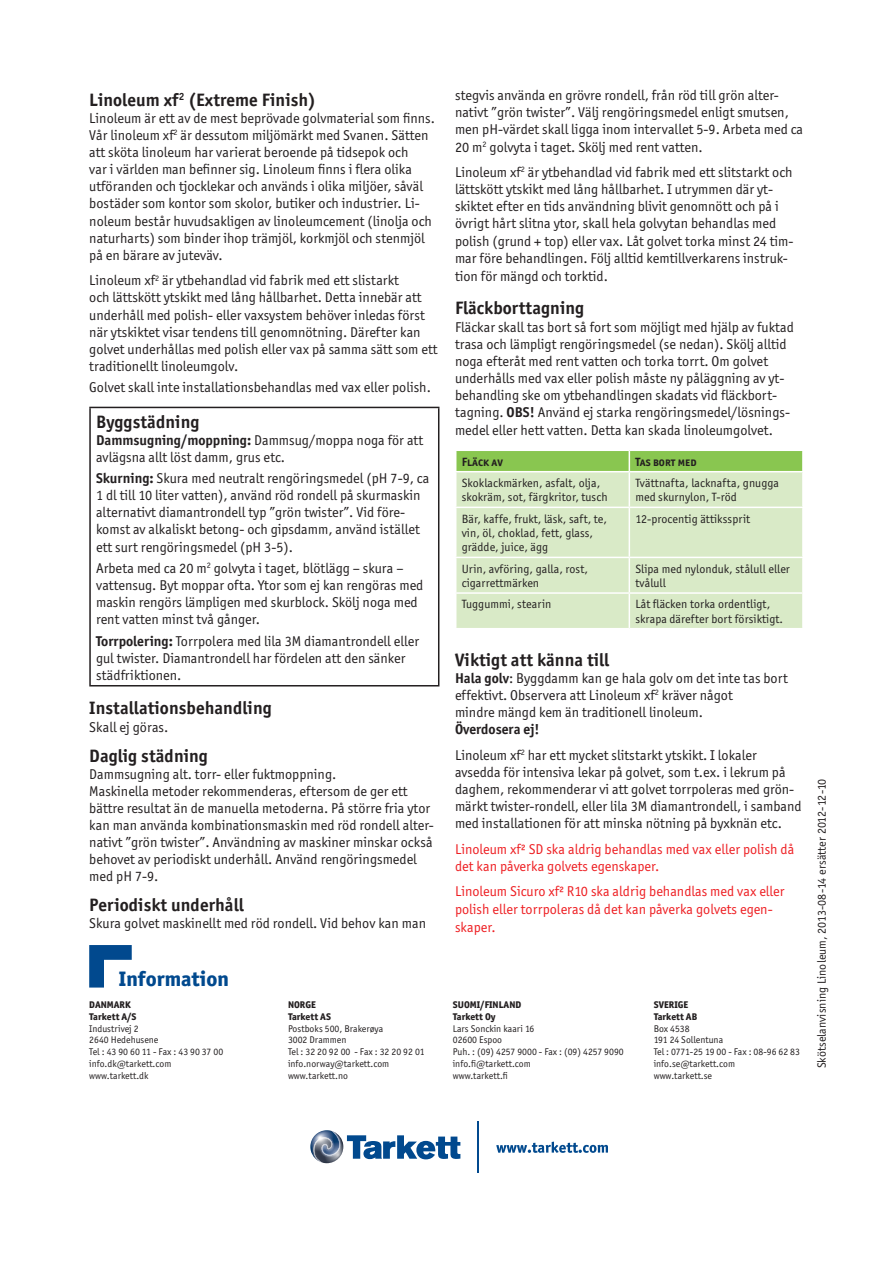
<style>
.page{position:relative;width:893px;height:1263px;background:#fff}
.page>*{position:absolute;margin:0;border:0;box-sizing:border-box;transform-origin:0 0}
.t1{font:800 21px "Officina San ITC";color:#01498e}
.t2{font:700 18px "Officina San ITC";letter-spacing:.005em;color:#231f20}
.t3{font:14.25px/17.1px "Officina San ITC";color:#231f20}
.t4{font:14.25px/17.5px "Officina San ITC";color:#ee1f23}
.t5{font:12px/14.4px "Officina San ITC";letter-spacing:.005em;color:#231f20}
.t6{font:12px "Officina San ITC Bold SC";letter-spacing:.005em;color:#231f20}
.t7{font:9.75px/11.7px "Officina San ITC";color:#231f20}
.t8{font:800 9.75px/11.7px "Officina San ITC";color:#231f20}
.s1{font-weight:700}
</style>
<div class="page">
<hr style="left:89px;top:407px;width:350px;height:1px;background:#231f20">
<hr style="left:89px;top:408px;width:2px;height:277px;background:#231f20">
<hr style="left:438px;top:408px;width:1px;height:277px;background:#231f20">
<hr style="left:89px;top:685px;width:350px;height:1px;background:#231f20">
<div style="left:456px;top:472px;width:346px;height:156px;background:#d9eac7"></div>
<div style="left:456px;top:450px;width:346px;height:21px;background:#89c650"></div>
<hr style="left:629px;top:472px;width:1px;height:35px;background:#fff">
<hr style="left:455px;top:507px;width:174px;height:1px;background:#fff">
<hr style="left:629px;top:507px;width:175px;height:1px;background:#fff">
<hr style="left:629px;top:508px;width:1px;height:49px;background:#fff">
<hr style="left:455px;top:557px;width:174px;height:1px;background:#fff">
<hr style="left:629px;top:557px;width:175px;height:1px;background:#fff">
<hr style="left:629px;top:558px;width:1px;height:34px;background:#fff">
<hr style="left:455px;top:592px;width:174px;height:2px;background:#fff">
<hr style="left:629px;top:592px;width:175px;height:2px;background:#fff">
<hr style="left:629px;top:594px;width:1px;height:34px;background:#fff">
<svg style="left:89px;top:945px;width:43px;height:42px"></svg>
<svg style="left:496px;top:1142px;width:112px;height:11px"></svg>
<img style="left:310px;top:1130px;width:17px;height:26px">
<img style="left:313px;top:1131px;width:27px;height:32px">
<svg style="left:347px;top:1135px;width:113px;height:24px"></svg>
<hr style="left:478px;top:1121px;width:1px;height:51px;background:#01498e">
<p class="t2" style="left:89px;top:88px;width:228px">Linoleum xf<sup>2</sup> (Extreme Finish)</p>
<p class="t3" style="left:89px;top:109px;width:347px">Linoleum är ett av de mest beprövade golvmaterial som finns.<br>Vår linoleum xf<sup>2</sup> är dessutom miljömärkt med Svanen. Sätten att sköta linoleum har varierat beroende på tidsepok och<br>var i världen man befinner sig. Linoleum finns i flera olika utföranden och tjocklekar och används i olika miljöer, såväl bostäder som kontor som skolor, butiker och industrier. Li&shy;noleum består huvudsakligen av linoleumcement (linolja och naturharts) som binder ihop trämjöl, korkmjöl och stenmjöl på en bärare av juteväv.</p>
<p class="t3" style="left:89px;top:272px;width:350px">Linoleum xf<sup>2</sup> är ytbehandlad vid fabrik med ett slistarkt<br>och lättskött ytskikt med lång hållbarhet. Detta innebär att underhåll med polish- eller vaxsystem behöver inledas först när ytskiktet visar tendens till genomnötning. Därefter kan golvet underhållas med polish eller vax på samma sätt som ett traditionellt linoleumgolv.</p>
<p class="t3" style="left:89px;top:379px;width:343px">Golvet skall inte installationsbehandlas med vax eller polish.</p>
<p class="t2" style="left:96px;top:410px;width:105px">Byggstädning</p>
<p class="t3" style="left:96px;top:431px;width:329px"><span class="s1">Dammsugning/moppning:</span> Dammsug/moppa noga för att avlägsna allt löst damm, grus etc.</p>
<p class="t3" style="left:96px;top:470px;width:335px"><span class="s1">Skurning:</span> Skura med neutralt rengöringsmedel (pH 7-9, ca 1 dl till 10 liter vatten), använd röd rondell på skurmaskin alternativt diamantrondell typ ”grön twister”. Vid före&shy;komst av alkaliskt betong- och gipsdamm, använd istället ett surt rengöringsmedel (pH 3-5).</p>
<p class="t3" style="left:96px;top:559px;width:329px">Arbeta med ca 20 m<sup>2</sup> golvyta i taget, blötlägg – skura – vattensug. Byt moppar ofta. Ytor som ej kan rengöras med maskin rengörs lämpligen med skurblock. Skölj noga med rent vatten minst två gånger.</p>
<p class="t3" style="left:96px;top:632px;width:325px"><span class="s1">Torrpolering:</span> Torrpolera med lila 3M diamantrondell eller gul twister. Diamantrondell har fördelen att den sänker städfriktionen.</p>
<p class="t2" style="left:89px;top:697px;width:184px">Installationsbehandling</p>
<p class="t3" style="left:89px;top:719px;width:81px">Skall ej göras.</p>
<p class="t2" style="left:89px;top:744px;width:120px">Daglig städning</p>
<p class="t3" style="left:89px;top:765px;width:346px">Dammsugning alt. torr- eller fuktmoppning.<br>Maskinella metoder rekommenderas, eftersom de ger ett bättre resultat än de manuella metoderna. På större fria ytor kan man använda kombinationsmaskin med röd rondell alter&shy;nativt ”grön twister”. Användning av maskiner minskar också behovet av periodiskt underhåll. Använd rengöringsmedel med pH 7-9.</p>
<p class="t2" style="left:89px;top:893px;width:156px">Periodiskt underhåll</p>
<p class="t3" style="left:89px;top:914px;width:338px">Skura golvet maskinellt med röd rondell. Vid behov kan man</p>
<h1 class="t1" style="left:119px;top:965px;width:111px">Information</h1>
<p class="t8" style="left:89px;top:999px;width:49px">DANMARK<br>Tarkett A/S</p>
<p class="t7" style="left:89px;top:1022px;width:135px">Industrivej 2<br>2640 Hedehusene<br>Tel : 43 90 60 11 - Fax : 43 90 37 00 info.dk@tarkett.com www.tarkett.dk</p>
<p class="t8" style="left:288px;top:999px;width:45px">NORGE<br>Tarkett AS</p>
<p class="t7" style="left:288px;top:1022px;width:138px">Postboks 500, Brakerøya<br>3002 Drammen<br>Tel : 32 20 92 00 - Fax : 32 20 92 01 info.norway@tarkett.com www.tarkett.no</p>
<p class="t3" style="left:455px;top:87px;width:350px">stegvis använda en grövre rondell, från röd till grön alter&shy;nativt ”grön twister”. Välj rengöringsmedel enligt smutsen, men pH-värdet skall ligga inom intervallet 5-9. Arbeta med ca 20 m<sup>2</sup> golvyta i taget. Skölj med rent vatten.</p>
<p class="t3" style="left:455px;top:164px;width:340px">Linoleum xf<sup>2</sup> är ytbehandlad vid fabrik med ett slitstarkt och lättskött ytskikt med lång hållbarhet. I utrymmen där yt&shy;skiktet efter en tids användning blivit genomnött och på i övrigt hårt slitna ytor, skall hela golvytan behandlas med polish (grund + top) eller vax. Låt golvet torka minst 24 tim&shy;mar före behandlingen. Följ alltid kemtillverkarens instruk&shy;tion för mängd och torktid.</p>
<p class="t2" style="left:455px;top:297px;width:131px">Fläckborttagning</p>
<p class="t3" style="left:455px;top:318px;width:340px">Fläckar skall tas bort så fort som möjligt med hjälp av fuktad trasa och lämpligt rengöringsmedel (se nedan). Skölj alltid noga efteråt med rent vatten och torka torrt. Om golvet underhålls med vax eller polish måste ny påläggning av yt&shy;behandling ske om ytbehandlingen skadats vid fläckbort&shy;tagning. <span class="s1">OBS!</span> Använd ej starka rengöringsmedel/lösnings&shy;medel eller hett vatten. Detta kan skada linoleumgolvet.</p>
<p class="t6" style="left:462px;top:454px;width:43px">Fläck av</p>
<p class="t6" style="left:635px;top:454px;width:63px">Tas bort med</p>
<p class="t5" style="left:462px;top:476px;width:147px">Skoklackmärken, asfalt, olja, skokräm, sot, färgkritor, tusch</p>
<p class="t5" style="left:635px;top:476px;width:145px">Tvättnafta, lacknafta, gnugga med skurnylon, T-röd</p>
<p class="t5" style="left:462px;top:511px;width:147px">Bär, kaffe, frukt, läsk, saft, te, vin, öl, choklad, fett, glass, grädde, juice, ägg</p>
<p class="t5" style="left:635px;top:511px;width:116px">12-procentig ättikssprit</p>
<p class="t5" style="left:462px;top:561px;width:128px">Urin, avföring, galla, rost, cigarrettmärken</p>
<p class="t5" style="left:635px;top:561px;width:156px">Slipa med nylonduk, stålull eller tvålull</p>
<p class="t5" style="left:462px;top:597px;width:91px">Tuggummi, stearin</p>
<p class="t5" style="left:635px;top:597px;width:149px">Låt fläcken torka ordentligt, skrapa därefter bort försiktigt.</p>
<p class="t2" style="left:455px;top:648px;width:156px">Viktigt att känna till</p>
<p class="t3" style="left:455px;top:669px;width:334px"><span class="s1">Hala golv</span>: Byggdamm kan ge hala golv om det inte tas bort effektivt. Observera att Linoleum xf<sup>2</sup> kräver något<br>mindre mängd kem än traditionell linoleum.</p>
<p class="t3" style="left:455px;top:716px;width:303px;line-height:25.7px"><span class="s1">Överdosera ej!<br></span>Linoleum xf<sup>2</sup> har ett mycket slitstarkt ytskikt. I lokaler</p>
<p class="t3" style="left:455px;top:763px;width:348px">avsedda för intensiva lekar på golvet, som t.ex. i lekrum på daghem, rekommenderar vi att golvet torrpoleras med grön&shy;märkt twister-rondell, eller lila 3M diamantrondell, i samband med installationen för att minska nötning på byxknän etc.</p>
<p class="t4" style="left:455px;top:840px;width:341px;line-height:17.1px">Linoleum xf² SD ska aldrig behandlas med vax eller polish då det kan påverka golvets egenskaper.</p>
<p class="t4" style="left:455px;top:883px;width:331px">Linoleum Sicuro xf² R10 ska aldrig behandlas med vax eller polish eller torrpoleras då det kan påverka golvets egen&shy;skaper.</p>
<p class="t8" style="left:453px;top:999px;width:70px">SUOMI/FINLAND<br>Tarkett Oy</p>
<p class="t7" style="left:453px;top:1022px;width:173px">Lars Sonckin kaari 16<br>02600 Espoo<br>Puh. : (09) 4257 9000 - Fax : (09) 4257 9090 info.fi@tarkett.com<br>www.tarkett.fi</p>
<p class="t8" style="left:654px;top:999px;width:45px">SVERIGE<br>Tarkett AB</p>
<p class="t7" style="left:654px;top:1022px;width:148px">Box 4538<br>191 24 Sollentuna<br>Tel : 0771-25 19 00 - Fax : 08-96 62 83 info.se@tarkett.com<br>www.tarkett.se</p>
<p class="t5" style="left:814px;top:1068px;width:291px;rotate:-90deg">Skötselanvisning Linoleum, 2013-08-14 ersätter 2012-12-10</p>
</div>
